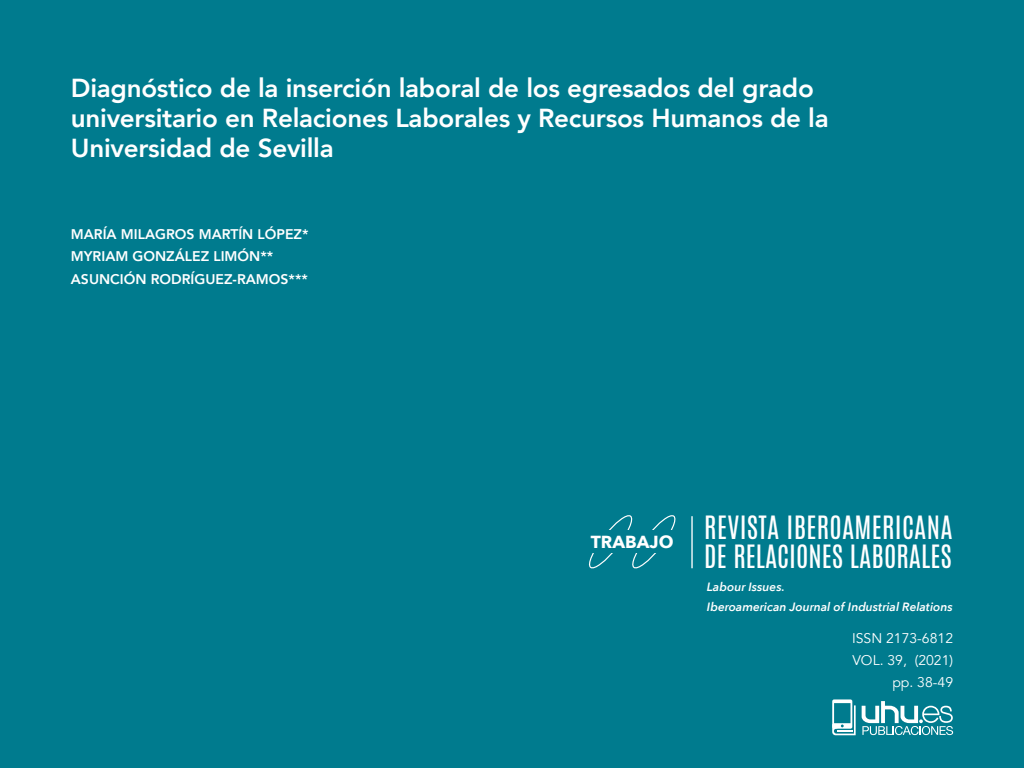
<style>
.page{position:relative;width:1024px;height:768px;background:#007b8e}
.page>*{position:absolute;margin:0;border:0;box-sizing:border-box;transform-origin:0 0}
.t1{font:26.8px/29px "Antonio";letter-spacing:.005em;color:#fff}
.t2{font:800 26px/29.9px "Avenir";letter-spacing:-.01em;color:#fff}
.t3{font:700 17.4px "Avenir Next";color:#fff}
.t4{font:800 14px/22.1px "Avenir";color:#fff}
.t5{font:14px/22.1px "Avenir";color:#fff;text-align:right}
.t6{font:italic 600 12px/20.1px "Avenir Next";color:#fff}
</style>
<div class="page">
<hr style="left:691px;top:516px;width:2px;height:52px;background:#fff">
<svg style="left:589px;top:515px;width:87px;height:54px"></svg>
<div style="left:587px;top:530px;width:90px;height:23px;background:#007b8e"></div>
<svg style="left:832px;top:699px;width:24px;height:36px"></svg>
<svg style="left:862px;top:701px;width:91px;height:34px"></svg>
<p class="t2" style="left:71px;top:73px;width:759px">Diagnóstico de la inserción laboral de los egresados del grado universitario en Relaciones Laborales y Recursos Humanos de la<br>Universidad de Sevilla</p>
<p class="t4" style="left:71px;top:223px;width:239px">MARÍA MILAGROS MARTÍN LÓPEZ*<br>MYRIAM GONZÁLEZ LIMÓN**<br>ASUNCIÓN RODRÍGUEZ-RAMOS***</p>
<p class="t3" style="left:591px;top:531px;width:84px">TRABAJO</p>
<p class="t1" style="left:704px;top:513px;width:250px">REVISTA IBEROAMERICANA<br>DE RELACIONES LABORALES</p>
<p class="t6" style="left:707px;top:576px;width:247px">Labour Issues.<br>Iberoamerican Journal of Industrial Relations</p>
<p class="t5" style="left:852px;top:627px;width:102px">ISSN 2173-6812<br>VOL. 39, (2021) pp. 38-49</p>
</div>
